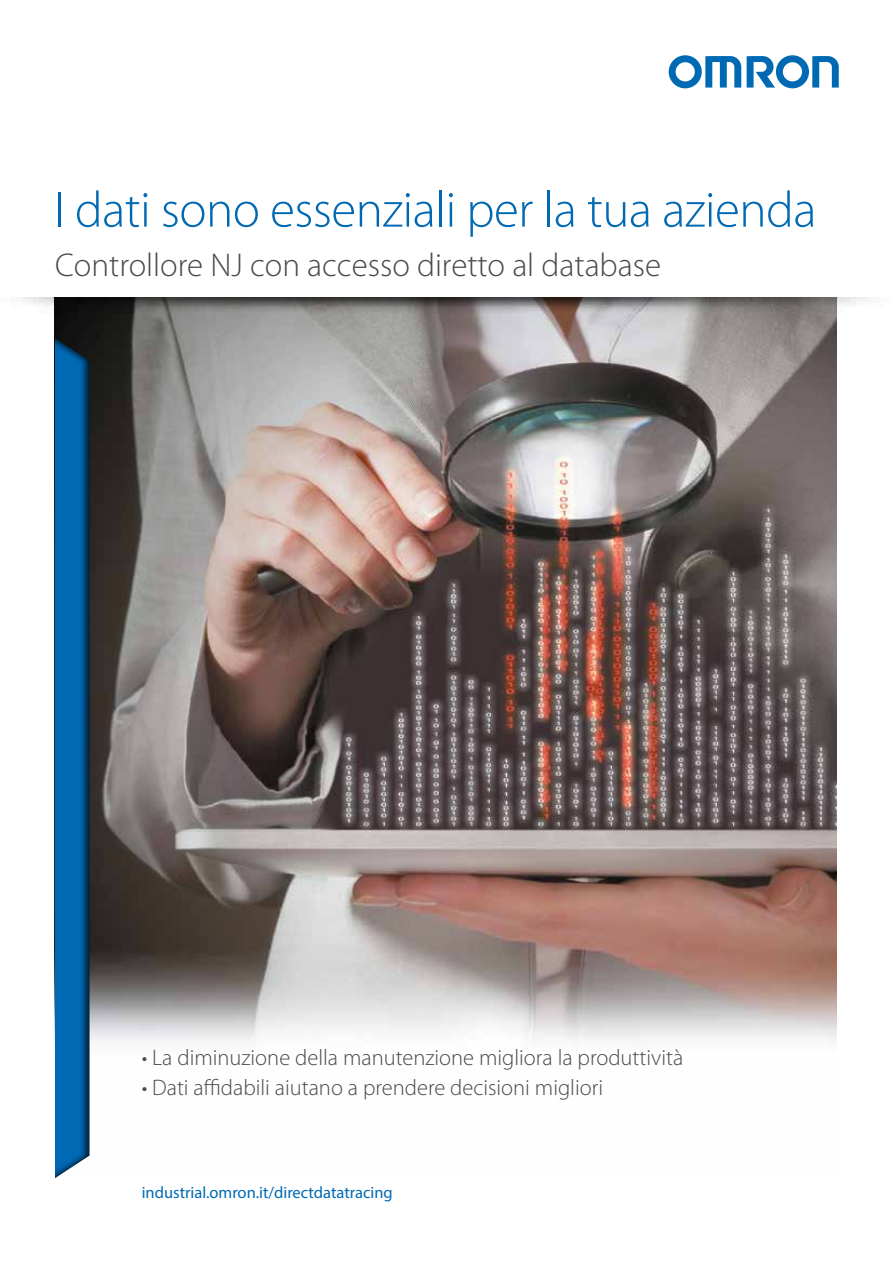
<style>
.page{position:relative;width:893px;height:1263px;background:#fff}
.page>*{position:absolute;margin:0;border:0;box-sizing:border-box;transform-origin:0 0}
.t1{font:300 51px "Myriad Pro";letter-spacing:-.01em;color:#0069b4}
.t2{font:300 33px "Myriad Pro";color:#4a4a49}
.t3{font:300 22.5px "Myriad Pro";color:#4a4a49}
.t4{font:16.5px "Myriad Pro";color:#0069b4}
</style>
<div class="page">
<img style="left:54px;top:335px;width:782px;height:705px">
<div style="left:55px;top:316px;width:35px;height:886px;background:#000;opacity:.75"></div>
<img style="left:21px;top:298px;width:847px;height:37px">
<svg style="left:669px;top:55px;width:72px;height:33px"></svg>
<svg style="left:747px;top:55px;width:92px;height:33px"></svg>
<h1 class="t1" style="left:54px;top:179px;width:764px">I dati sono essenziali per la tua azienda</h1>
<h2 class="t2" style="left:55px;top:245px;width:607px">Controllore NJ con accesso diretto al database</h2>
<p class="t3" style="left:142px;top:1044px;width:543px">• La diminuzione della manutenzione migliora la produttività</p>
<p class="t3" style="left:142px;top:1074px;width:463px">• Dati affidabili aiutano a prendere decisioni migliori</p>
<p class="t4" style="left:142px;top:1182px;width:253px">industrial.omron.it/directdatatracing</p>
</div>
